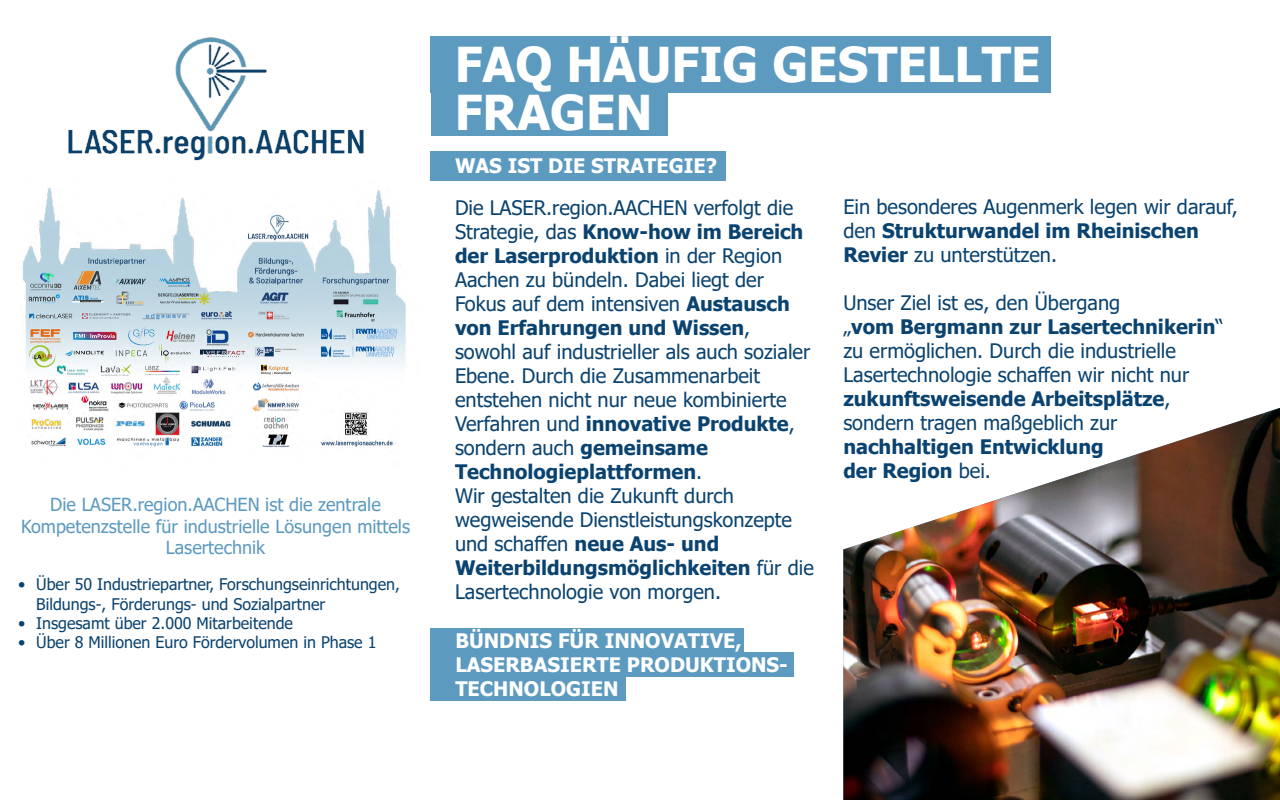
<style>
.page{position:relative;width:1280px;height:800px;background:#fff}
.page>*{position:absolute;margin:0;border:0;box-sizing:border-box;transform-origin:0 0}
.t1{font:700 48px/48px "Tahoma";color:#fff}
.t2{font:20px/24px "Tahoma";color:#0a4370}
.t3{font:700 20px/24px "Tahoma";color:#fff}
.t4{font:700 20px/24px "Tahoma";color:#0a4370}
.t5{font:18px/21.6px "Tahoma";color:#5c9abf;text-align:center}
.t6{font:16px/19.2px "Tahoma";color:#0a4370}
.s1{font-weight:700}
.s2{font-weight:400}
</style>
<div class="page">
<div style="left:431px;top:665px;width:195px;height:35px;background:#5c9abf"></div>
<img style="left:23px;top:187px;width:383px;height:261px">
<img style="left:68px;top:37px;width:296px;height:124px">
<div style="left:431px;top:628px;width:313px;height:26px;background:#5c9abf"></div>
<div style="left:431px;top:653px;width:363px;height:24px;background:#5c9abf"></div>
<div style="left:431px;top:36px;width:620px;height:57px;background:#5c9abf"></div>
<div style="left:431px;top:86px;width:236px;height:49px;background:#5c9abf"></div>
<img style="left:843px;top:408px;width:437px;height:392px">
<div style="left:431px;top:151px;width:295px;height:30px;background:#5c9abf"></div>
<p class="t5" style="left:21px;top:495px;width:391px">Die LASER.region.AACHEN ist die zentrale<br>Kompetenzstelle für industrielle Lösungen mittels<br>Lasertechnik</p>
<p class="t6" style="left:36px;top:576px;width:365px;text-indent:-18px">• Über 50 Industriepartner, Forschungseinrichtungen,<br>Bildungs-, Förderungs- und Sozialpartner</p>
<p class="t6" style="left:18px;top:614px;width:276px">• Insgesamt über 2.000 Mitarbeitende</p>
<p class="t6" style="left:18px;top:634px;width:360px">• Über 8 Millionen Euro Fördervolumen in Phase 1</p>
<h1 class="t1" style="left:455px;top:43px;width:588px">FAQ HÄUFIG GESTELLTE<br>FRAGEN</h1>
<p class="t3" style="left:455px;top:154px;width:263px">WAS IST DIE STRATEGIE?</p>
<p class="t2" style="left:455px;top:197px;width:360px">Die LASER.region.AACHEN verfolgt die Strategie, das <span class="s1">Know-how im Bereich der Laserproduktion</span> in der Region Aachen zu bündeln. Dabei liegt der Fokus auf dem intensiven <span class="s1">Austausch von Erfahrungen und Wissen</span>, sowohl auf industrieller als auch sozialer Ebene. Durch die Zusammenarbeit entstehen nicht nur neue kombinierte Verfahren und <span class="s1">innovative Produkte</span>, sondern auch <span class="s1">gemeinsame Technologieplattformen</span>.<br>Wir gestalten die Zukunft durch wegweisende Dienstleistungskonzepte und schaffen <span class="s1">neue Aus- und Weiterbildungsmöglichkeiten</span> für die Lasertechnologie von morgen.</p>
<p class="t3" style="left:455px;top:630px;width:334px">BÜNDNIS FÜR INNOVATIVE,<br>LASERBASIERTE PRODUKTIONS-<br>TECHNOLOGIEN</p>
<p class="t2" style="left:843px;top:196px;width:396px">Ein besonderes Augenmerk legen wir darauf, den <span class="s1">Strukturwandel im Rheinischen<br>Revier</span> zu unterstützen.</p>
<p class="t2" style="left:843px;top:292px;width:382px">Unser Ziel ist es, den Übergang<br>„<span class="s1">vom Bergmann zur Lasertechnikerin</span>“ zu ermöglichen. Durch die industrielle Lasertechnologie schaffen wir nicht nur <span class="s1">zukunftsweisende Arbeitsplätze</span>, sondern tragen maßgeblich zur</p>
<p class="t4" style="left:843px;top:436px;width:262px">nachhaltigen Entwicklung der Region <span class="s2">bei.</span></p>
</div>
